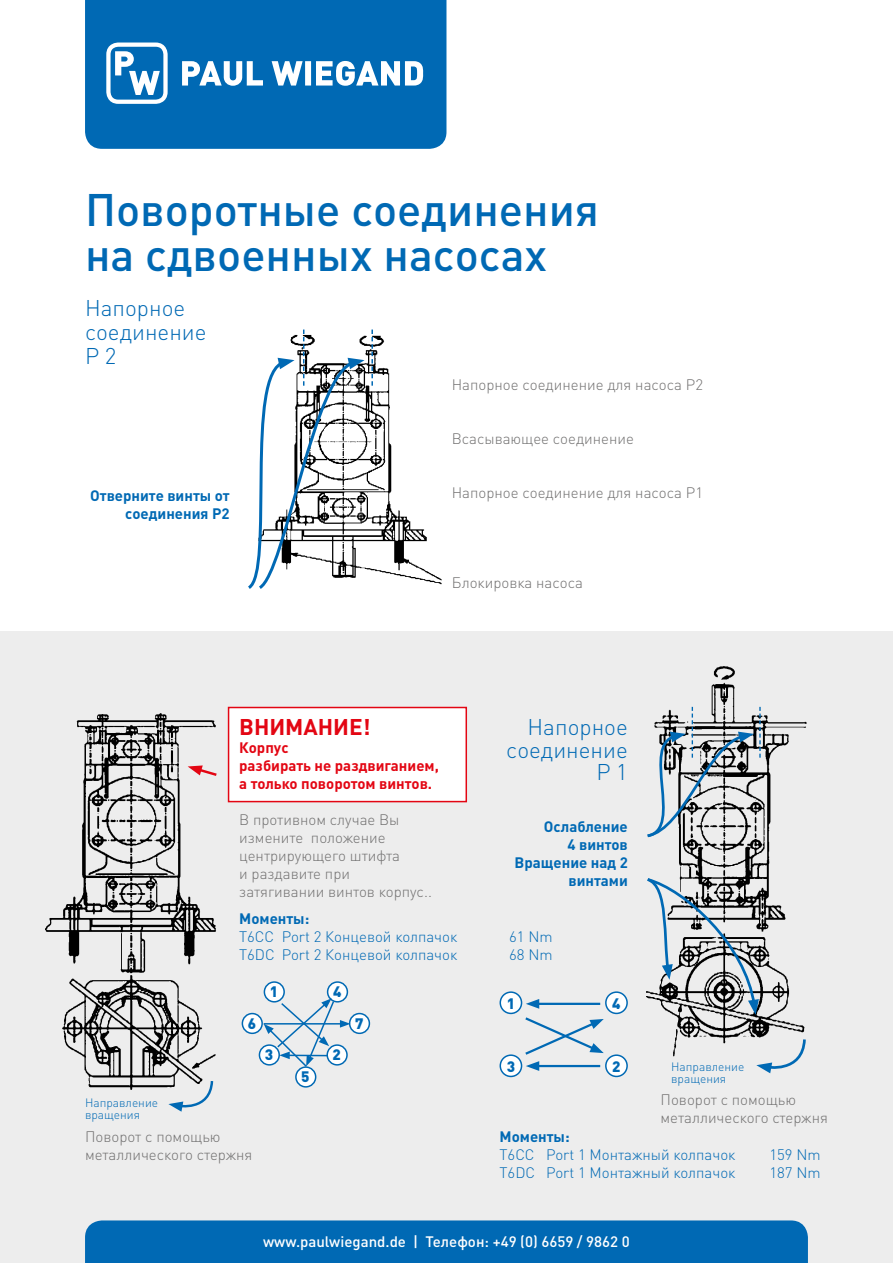
<style>
.page{position:relative;width:893px;height:1263px;background:#fff}
.page>*{position:absolute;margin:0;border:0;box-sizing:border-box;transform-origin:0 0}
.t1{font:500 45px/45px "DIN Pro";color:#0069b4}
.t2{font:300 22.5px/24px "DIN Pro";color:#0069b4}
.t3{font:700 22.5px "DIN Pro";color:#e30613}
.t4{font:300 15px/18px "DIN Pro";color:#706f6f}
.t5{font:300 15px "DIN Pro";color:#0069b4}
.t6{font:700 15px/18px "DIN Pro";color:#0069b4;text-align:right}
.t7{font:700 15px/18px "DIN Pro";color:#e30613}
.t8{font:500 15px "DIN Pro";color:#fff}
.t9{font:900 15px "DIN Pro";color:#0069b4}
.t10{font:300 12px/12px "DIN Pro";color:#0069b4}
</style>
<div class="page">
<div style="left:0;top:631px;width:893px;height:632px;background:#ededed"></div>
<div style="left:85px;top:0;width:361px;height:149px;background:#0069b4"></div>
<svg style="left:182px;top:61px;width:241px;height:25px"></svg>
<div style="left:106px;top:43px;width:62px;height:61px;border:4px solid #fff;border-radius:10px"></div>
<svg style="left:115px;top:51px;width:45px;height:44px"></svg>
<img style="left:365px;top:335px;width:77px;height:250px">
<svg style="left:371px;top:330px;width:2px;height:56px"></svg>
<svg style="left:248px;top:330px;width:117px;height:259px"></svg>
<img style="left:46px;top:713px;width:170px;height:377px">
<svg style="left:188px;top:765px;width:29px;height:13px"></svg>
<svg style="left:168px;top:1078px;width:47px;height:34px"></svg>
<div style="left:228px;top:707px;width:239px;height:95px;background:#fff;border:2px solid #e30613"></div>
<div style="left:264px;top:982px;width:20px;height:20px;background:#fff;border-radius:50%"></div>
<div style="left:264px;top:981px;width:21px;height:21px;border:2px solid #0069b4;border-radius:50%"></div>
<div style="left:328px;top:982px;width:19px;height:20px;background:#fff;border-radius:50%"></div>
<div style="left:327px;top:981px;width:21px;height:21px;border:2px solid #0069b4;border-radius:50%"></div>
<div style="left:350px;top:1013px;width:19px;height:20px;background:#fff;border-radius:50%"></div>
<div style="left:349px;top:1013px;width:21px;height:21px;border:2px solid #0069b4;border-radius:50%"></div>
<div style="left:242px;top:1013px;width:20px;height:20px;background:#fff;border-radius:50%"></div>
<div style="left:242px;top:1013px;width:21px;height:21px;border:2px solid #0069b4;border-radius:50%"></div>
<svg style="left:259px;top:1045px;width:20px;height:20px"></svg>
<div style="left:259px;top:1044px;width:21px;height:21px;border:2px solid #0069b4;border-radius:50%"></div>
<div style="left:296px;top:1067px;width:20px;height:20px;background:#fff;border-radius:50%"></div>
<div style="left:295px;top:1066px;width:21px;height:21px;border:2px solid #0069b4;border-radius:50%"></div>
<svg style="left:264px;top:998px;width:86px;height:70px"></svg>
<div style="left:606px;top:1055px;width:21px;height:21px;background:#fff;border-radius:50%"></div>
<div style="left:605px;top:1054px;width:23px;height:23px;border:2px solid #0069b4;border-radius:50%"></div>
<div style="left:500px;top:1055px;width:22px;height:21px;background:#fff;border-radius:50%"></div>
<div style="left:499px;top:1054px;width:23px;height:23px;border:2px solid #0069b4;border-radius:50%"></div>
<div style="left:500px;top:992px;width:22px;height:21px;background:#fff;border-radius:50%"></div>
<div style="left:499px;top:991px;width:23px;height:23px;border:2px solid #0069b4;border-radius:50%"></div>
<div style="left:606px;top:992px;width:21px;height:21px;background:#fff;border-radius:50%"></div>
<div style="left:605px;top:991px;width:23px;height:23px;border:2px solid #0069b4;border-radius:50%"></div>
<hr style="left:535px;top:1003px;width:65px;height:2px;background:#0069b4">
<svg style="left:526px;top:999px;width:13px;height:10px"></svg>
<svg style="left:525px;top:1017px;width:79px;height:54px"></svg>
<img style="left:673px;top:666px;width:134px;height:391px">
<svg style="left:756px;top:1037px;width:51px;height:37px"></svg>
<svg style="left:646px;top:876px;width:113px;height:139px"></svg>
<svg style="left:647px;top:707px;width:114px;height:132px"></svg>
<div style="left:85px;top:1220px;width:723px;height:43px;background:#0069b4"></div>
<h1 class="t1" style="left:85px;top:185px;width:515px">Поворотные соединения на сдвоенных насосах</h1>
<h2 class="t2" style="left:85px;top:295px;width:123px">Напорное соединение<br>P 2</h2>
<p class="t4" style="left:452px;top:374px;width:253px">Напорное соединение для насоса P2</p>
<p class="t4" style="left:452px;top:428px;width:184px">Всасывающее соединение</p>
<p class="t6" style="left:90px;top:485px;width:141px">Отверните винты от соединения P2</p>
<p class="t4" style="left:452px;top:482px;width:253px">Напорное соединение для насоса P1</p>
<p class="t4" style="left:452px;top:573px;width:133px">Блокировка насоса</p>
<h2 class="t3" style="left:239px;top:712px;width:133px">ВНИМАНИЕ!</h2>
<p class="t7" style="left:239px;top:738px;width:201px">Корпус<br>разбирать не раздвиганием, а только поворотом винтов.</p>
<p class="t4" style="left:239px;top:810px;width:194px">В противном случае Вы измените положение центрирующего штифта<br>и раздавите при затягивании винтов корпус..</p>
<p class="t6" style="left:239px;top:908px;width:72px">Моменты:</p>
<p class="t5" style="left:239px;top:926px;width:220px">T6CC Port 2 Концевой колпачок</p>
<p class="t5" style="left:509px;top:926px;width:45px">61 Nm</p>
<p class="t5" style="left:239px;top:944px;width:220px">T6DC Port 2 Концевой колпачок</p>
<p class="t5" style="left:509px;top:944px;width:45px">68 Nm</p>
<p class="t9" style="left:270px;top:982px;width:10px">1</p>
<p class="t9" style="left:333px;top:982px;width:10px">4</p>
<p class="t9" style="left:248px;top:1013px;width:10px">6</p>
<p class="t9" style="left:355px;top:1013px;width:10px">7</p>
<p class="t9" style="left:265px;top:1045px;width:10px">3</p>
<p class="t9" style="left:333px;top:1045px;width:10px">2</p>
<p class="t9" style="left:301px;top:1067px;width:10px">5</p>
<h2 class="t2" style="left:506px;top:715px;width:123px;line-height:22.5px;text-align:right">Напорное соединение<br>P 1</h2>
<p class="t6" style="left:515px;top:817px;width:115px">Ослабление<br>4 винтов<br>Вращение над 2 винтами</p>
<p class="t9" style="left:507px;top:993px;width:10px">1</p>
<p class="t9" style="left:612px;top:993px;width:10px">4</p>
<p class="t9" style="left:507px;top:1056px;width:10px">3</p>
<p class="t9" style="left:612px;top:1056px;width:10px">2</p>
<p class="t10" style="left:671px;top:1060px;width:75px">Направление вращения</p>
<p class="t4" style="left:661px;top:1090px;width:169px">Поворот с помощью металлического стержня</p>
<p class="t10" style="left:85px;top:1096px;width:75px">Направление вращения</p>
<p class="t4" style="left:85px;top:1127px;width:169px">Поворот с помощью металлического стержня</p>
<p class="t6" style="left:499px;top:1127px;width:72px">Моменты:</p>
<p class="t5" style="left:499px;top:1145px;width:238px">T6CC Port 1 Монтажный колпачок</p>
<p class="t5" style="left:769px;top:1145px;width:53px">159 Nm</p>
<p class="t5" style="left:499px;top:1163px;width:238px">T6DC Port 1 Монтажный колпачок</p>
<p class="t5" style="left:769px;top:1163px;width:53px">187 Nm</p>
<p class="t8" style="left:263px;top:1232px;width:368px">www.paulwiegand.de | Телефон: +49 (0) 6659 / 9862 0</p>
</div>
